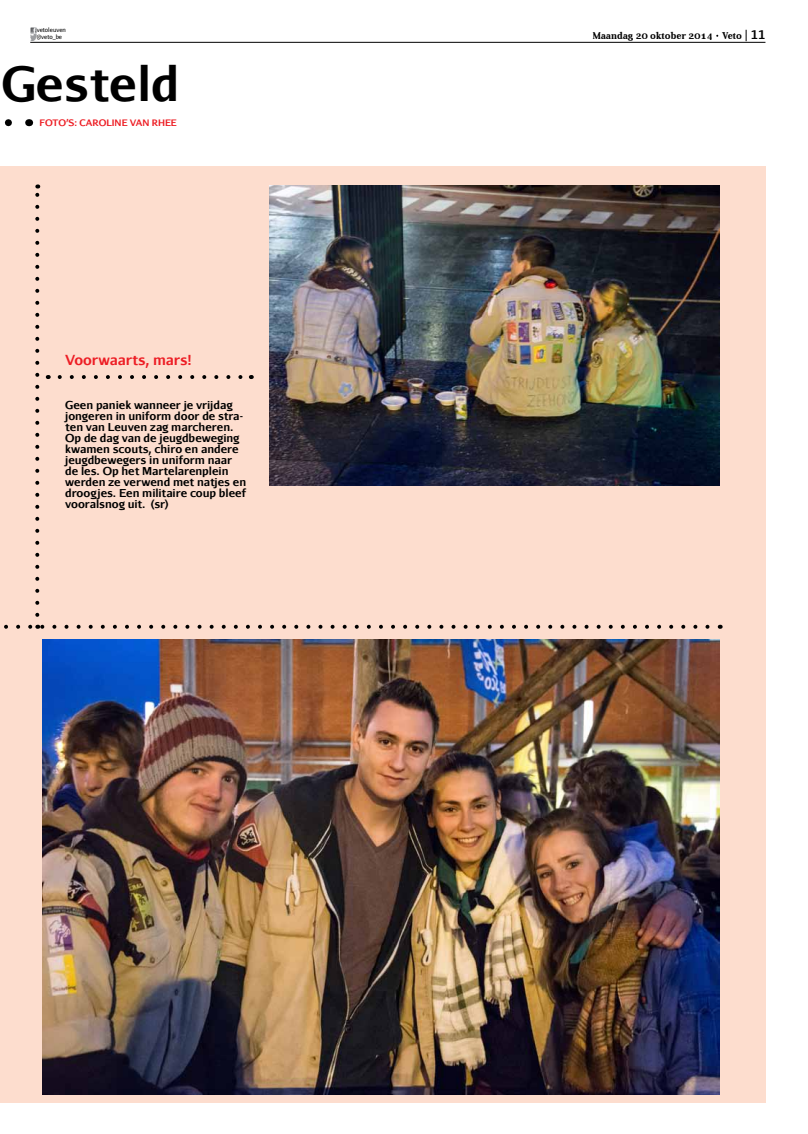
<style>
.page{position:relative;width:808px;height:1134px;background:#fff}
.page>*{position:absolute;margin:0;border:0;box-sizing:border-box;transform-origin:0 0}
.t1{font:700 47px "Aurulent Sans";color:#000}
.t2{font:700 14px "Aurulent Sans";letter-spacing:-.015em;color:#ed1d24}
.t3{font:700 12px "Aurulent Sans";color:#000}
.t4{font:700 11px/11px "Aurulent Sans";letter-spacing:-.005em;color:#000}
.t5{font:700 10px "Aver";color:#000}
.t6{font:700 9px "Aurulent Sans";color:#ed1d24}
.t7{font:6px/7.2px "Aurulent Sans";color:#000}
</style>
<div class="page">
<div style="left:0;top:167px;width:765px;height:936px;background:#fdddce"></div>
<svg style="left:4px;top:119px;width:4px;height:7px"></svg>
<img style="left:42px;top:640px;width:678px;height:455px">
<img style="left:270px;top:186px;width:450px;height:300px">
<svg style="left:4px;top:625px;width:706px;height:4px"></svg>
<svg style="left:35px;top:184px;width:4px;height:431px"></svg>
<svg style="left:60px;top:375px;width:183px;height:4px"></svg>
<svg style="left:30px;top:28px;width:7px;height:12px"></svg>
<hr style="left:30px;top:42px;width:735px;height:1px;background:#000">
<p class="t7" style="left:37px;top:26px;width:31px">vetoleuven @veto_be</p>
<p class="t5" style="left:593px;top:30px;width:151px">Maandag 20 oktober 2014 Veto</p>
<h1 class="t1" style="left:1px;top:48px;width:179px">Gesteld</h1>
<p class="t6" style="left:40px;top:116px;width:139px">foto’s: Caroli ne Van Rhee</p>
<p class="t3" style="left:750px;top:26px;width:17px">11</p>
<p class="t2" style="left:65px;top:349px;width:128px">Voorwaarts, mars!</p>
<p class="t4" style="left:65px;top:398px;width:183px">Geen paniek wanneer je vrijdag jongeren in uniform door de stra&shy;ten van Leuven zag marcheren.<br>Op de dag van de jeugdbeweging kwamen scouts, chiro en andere jeugdbewegers in uniform naar de les. Op het Martelarenplein werden ze verwend met natjes en droogjes. Een militaire coup bleef vooralsnog uit. (sr)</p>
</div>
